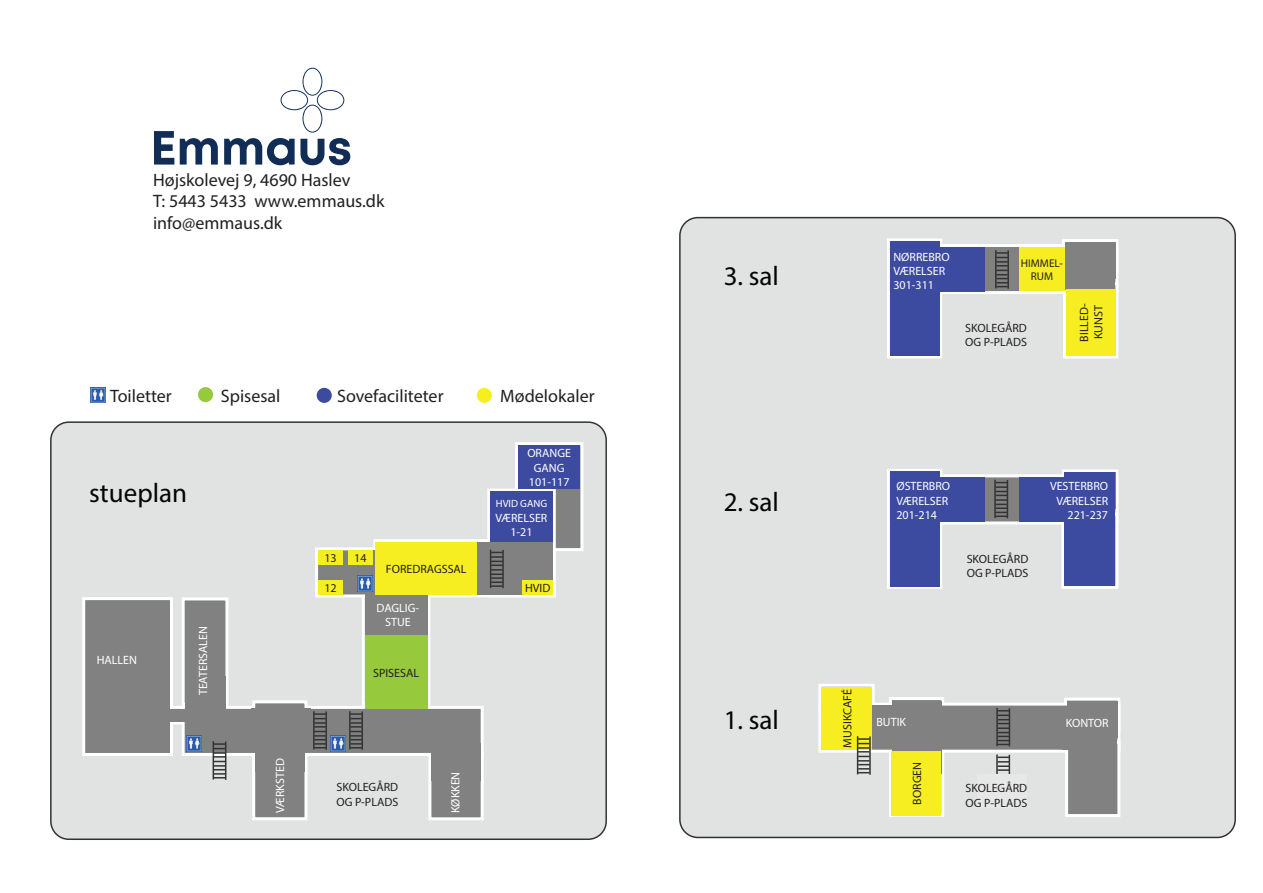
<style>
.page{position:relative;width:1263px;height:893px;background:#fff}
.page>*{position:absolute;margin:0;border:0;box-sizing:border-box;transform-origin:0 0}
.t1{font:27px "Myriad Pro";color:#040503}
.t2{font:18px/21.6px "Myriad Pro";color:#231f20}
.t3{font:12px/14.4px "Myriad Pro";color:#fff;text-align:center}
.t4{font:12px/14.4px "Myriad Pro";color:#231f20}
.t5{font:11.25px/13.5px "Myriad Pro";color:#231f20;text-align:center}
.t6{font:10.5px "Myriad Pro";color:#fff}
</style>
<div class="page">
<div style="left:680px;top:218px;width:555px;height:619px;background:#e1e2e2;border-radius:18px"></div>
<div style="left:51px;top:422px;width:555px;height:417px;background:#e1e2e2;border-radius:18px"></div>
<div style="left:50px;top:421px;width:557px;height:419px;border:2px solid #343334;border-radius:18px"></div>
<svg style="left:430px;top:594px;width:57px;height:3px"></svg>
<div style="left:252px;top:753px;width:55px;height:67px;background:#808180;border:3px solid #fff"></div>
<div style="left:428px;top:752px;width:56px;height:68px;background:#808180;border:3px solid #fff"></div>
<div style="left:82px;top:597px;width:91px;height:159px;background:#808180;border:3px solid #fff"></div>
<div style="left:182px;top:706px;width:302px;height:50px;background:#808180;border:3px solid #fff"></div>
<div style="left:182px;top:597px;width:46px;height:109px;background:#808180;border:3px solid #fff"></div>
<div style="left:185px;top:676px;width:40px;height:35px;background:#808180"></div>
<svg style="left:170px;top:706px;width:14px;height:18px"></svg>
<div style="left:160px;top:709px;width:49px;height:12px;background:#808180"></div>
<div style="left:252px;top:700px;width:55px;height:34px;background:#808180;border:3px solid #fff"></div>
<div style="left:251px;top:709px;width:60px;height:31px;background:#808180"></div>
<div style="left:255px;top:742px;width:49px;height:30px;background:#808180"></div>
<svg style="left:362px;top:594px;width:68px;height:112px"></svg>
<div style="left:315px;top:547px;width:60px;height:50px;background:#808180;border:3px solid #fff"></div>
<div style="left:365px;top:569px;width:62px;height:143px;background:#808180"></div>
<div style="left:373px;top:539px;width:179px;height:50px;background:#fff"></div>
<div style="left:431px;top:743px;width:50px;height:37px;background:#808180"></div>
<div style="left:358px;top:550px;width:33px;height:44px;background:#808180"></div>
<div style="left:515px;top:442px;width:68px;height:109px;background:#808180;border:3px solid #fff"></div>
<svg style="left:487px;top:489px;width:69px;height:108px"></svg>
<div style="left:376px;top:542px;width:177px;height:52px;background:#808180"></div>
<hr style="left:490px;top:550px;width:1px;height:38px;background:#343334">
<hr style="left:502px;top:550px;width:2px;height:38px;background:#343334">
<svg style="left:491px;top:552px;width:12px;height:35px"></svg>
<hr style="left:213px;top:741px;width:1px;height:38px;background:#343334">
<hr style="left:225px;top:741px;width:1px;height:39px;background:#343334">
<svg style="left:214px;top:743px;width:11px;height:35px"></svg>
<hr style="left:313px;top:711px;width:2px;height:38px;background:#343334">
<hr style="left:325px;top:711px;width:2px;height:39px;background:#343334">
<svg style="left:314px;top:713px;width:12px;height:35px"></svg>
<hr style="left:349px;top:711px;width:2px;height:38px;background:#343334">
<hr style="left:361px;top:711px;width:2px;height:39px;background:#343334">
<svg style="left:350px;top:713px;width:12px;height:35px"></svg>
<div style="left:365px;top:636px;width:62px;height:73px;background:#96c93c"></div>
<div style="left:375px;top:542px;width:102px;height:52px;background:#f7ee21"></div>
<div style="left:318px;top:580px;width:25px;height:14px;background:#f7ee21"></div>
<div style="left:318px;top:550px;width:25px;height:15px;background:#f7ee21"></div>
<div style="left:348px;top:550px;width:25px;height:15px;background:#f7ee21"></div>
<div style="left:523px;top:580px;width:30px;height:14px;background:#f7ee21"></div>
<img style="left:187px;top:736px;width:15px;height:15px">
<img style="left:330px;top:736px;width:16px;height:15px">
<img style="left:357px;top:576px;width:16px;height:15px">
<div style="left:490px;top:492px;width:63px;height:50px;background:#3c4a9f"></div>
<div style="left:518px;top:445px;width:62px;height:44px;background:#3c4a9f"></div>
<img style="left:90px;top:387px;width:16px;height:16px">
<div style="left:198px;top:387px;width:15px;height:15px;background:#96c93c;border-radius:50%"></div>
<div style="left:317px;top:388px;width:15px;height:15px;background:#3c4a9f;border-radius:50%"></div>
<div style="left:477px;top:388px;width:15px;height:15px;background:#f7ee21;border-radius:50%"></div>
<div style="left:889px;top:697px;width:55px;height:34px;background:#808180;border:3px solid #fff"></div>
<svg style="left:1064px;top:698px;width:56px;height:5px"></svg>
<svg style="left:889px;top:753px;width:55px;height:64px"></svg>
<div style="left:818px;top:703px;width:302px;height:50px;background:#808180;border:3px solid #fff"></div>
<hr style="left:996px;top:708px;width:2px;height:38px;background:#343334">
<hr style="left:1009px;top:708px;width:1px;height:38px;background:#343334">
<svg style="left:997px;top:710px;width:12px;height:35px"></svg>
<div style="left:1065px;top:741px;width:55px;height:76px;background:#808180;border:3px solid #fff"></div>
<div style="left:1067px;top:701px;width:50px;height:36px;background:#808180"></div>
<div style="left:1062px;top:711px;width:55px;height:39px;background:#808180"></div>
<div style="left:892px;top:702px;width:49px;height:33px;background:#808180"></div>
<div style="left:892px;top:737px;width:49px;height:37px;background:#808180"></div>
<hr style="left:996px;top:754px;width:2px;height:39px;background:#343334">
<hr style="left:1009px;top:755px;width:1px;height:38px;background:#343334">
<svg style="left:997px;top:756px;width:12px;height:18px"></svg>
<div style="left:977px;top:774px;width:50px;height:34px;background:#e6e7e6"></div>
<div style="left:892px;top:751px;width:49px;height:64px;background:#f7ee21"></div>
<svg style="left:818px;top:684px;width:57px;height:27px"></svg>
<div style="left:871px;top:706px;width:50px;height:20px;background:#808180"></div>
<div style="left:821px;top:687px;width:51px;height:63px;background:#f7ee21"></div>
<hr style="left:857px;top:736px;width:1px;height:38px;background:#343334">
<hr style="left:869px;top:736px;width:2px;height:39px;background:#343334">
<svg style="left:858px;top:738px;width:12px;height:35px"></svg>
<svg style="left:887px;top:469px;width:55px;height:5px"></svg>
<svg style="left:1062px;top:469px;width:56px;height:5px"></svg>
<svg style="left:887px;top:524px;width:55px;height:65px"></svg>
<div style="left:887px;top:474px;width:231px;height:50px;background:#808180;border:3px solid #fff"></div>
<hr style="left:994px;top:480px;width:2px;height:38px;background:#343334">
<hr style="left:1007px;top:480px;width:1px;height:38px;background:#343334">
<svg style="left:995px;top:482px;width:12px;height:35px"></svg>
<svg style="left:1061px;top:512px;width:57px;height:77px"></svg>
<div style="left:890px;top:472px;width:49px;height:115px;background:#3c4a9f"></div>
<div style="left:1064px;top:472px;width:51px;height:114px;background:#3c4a9f"></div>
<svg style="left:887px;top:238px;width:55px;height:6px"></svg>
<div style="left:1062px;top:239px;width:56px;height:34px;background:#fff"></div>
<svg style="left:887px;top:294px;width:55px;height:64px"></svg>
<div style="left:887px;top:244px;width:231px;height:50px;background:#808180;border:3px solid #fff"></div>
<hr style="left:995px;top:250px;width:1px;height:38px;background:#343334">
<hr style="left:1007px;top:250px;width:2px;height:39px;background:#343334">
<svg style="left:996px;top:252px;width:12px;height:35px"></svg>
<svg style="left:1063px;top:282px;width:55px;height:76px"></svg>
<div style="left:1060px;top:253px;width:55px;height:36px;background:#808180"></div>
<div style="left:1065px;top:242px;width:50px;height:37px;background:#808180"></div>
<div style="left:890px;top:242px;width:49px;height:114px;background:#3c4a9f"></div>
<div style="left:1066px;top:289px;width:49px;height:66px;background:#f7ee21"></div>
<svg style="left:154px;top:131px;width:20px;height:34px"></svg>
<svg style="left:180px;top:138px;width:38px;height:27px"></svg>
<svg style="left:224px;top:68px;width:126px;height:97px"></svg>
<div style="left:939px;top:477px;width:45px;height:44px;background:#3c4a9f"></div>
<div style="left:1019px;top:477px;width:45px;height:45px;background:#3c4a9f"></div>
<div style="left:939px;top:247px;width:45px;height:44px;background:#3c4a9f"></div>
<div style="left:1019px;top:247px;width:46px;height:44px;background:#f7ee21"></div>
<h2 class="t2" style="left:153px;top:169px;width:233px">Højskolevej 9, 4690 Haslev<br>T: 5443 5433 www.emmaus.dk info@emmaus.dk</h2>
<h2 class="t2" style="left:110px;top:385px;width:63px">Toiletter</h2>
<h2 class="t2" style="left:221px;top:385px;width:61px">Spisesal</h2>
<h2 class="t2" style="left:337px;top:385px;width:108px">Sovefaciliteter</h2>
<h2 class="t2" style="left:500px;top:385px;width:96px">Mødelokaler</h2>
<h1 class="t1" style="left:89px;top:477px;width:99px">stueplan</h1>
<p class="t3" style="left:97px;top:653px;width:42px">HALLEN</p>
<p class="t3" style="left:196px;top:695px;width:71px;rotate:-90deg">TEATERSALEN</p>
<p class="t4" style="left:324px;top:551px;width:14px">13</p>
<p class="t4" style="left:354px;top:551px;width:14px">14</p>
<p class="t4" style="left:324px;top:580px;width:14px">12</p>
<p class="t4" style="left:386px;top:561px;width:82px">FOREDRAGSSAL</p>
<p class="t3" style="left:377px;top:601px;width:44px">DAGLIG-<br>STUE</p>
<p class="t4" style="left:373px;top:665px;width:47px">SPISESAL</p>
<p class="t3" style="left:527px;top:446px;width:45px">ORANGE<br>GANG<br>101-117</p>
<p class="t6" style="left:496px;top:497px;width:53px">HVID GANG</p>
<p class="t3" style="left:496px;top:510px;width:53px">VÆRELSER<br>1-21</p>
<p class="t4" style="left:525px;top:580px;width:27px">HVID</p>
<h1 class="t1" style="left:724px;top:259px;width:57px">3. sal</h1>
<h1 class="t1" style="left:724px;top:486px;width:57px">2. sal</h1>
<p class="t3" style="left:893px;top:249px;width:58px;text-align:left">NØRREBRO<br>VÆRELSER<br>301-311</p>
<p class="t5" style="left:1021px;top:256px;width:43px">HIMMEL-<br>RUM</p>
<p class="t4" style="left:965px;top:321px;width:63px">SKOLEGÅRD<br>OG P-PLADS</p>
<p class="t4" style="left:1076px;top:342px;width:40px;rotate:-90deg">BILLED-<br>KUNST</p>
<p class="t3" style="left:896px;top:479px;width:55px;text-align:left">ØSTERBRO<br>VÆRELSER<br>201-214</p>
<p class="t3" style="left:1050px;top:479px;width:60px;text-align:right">VESTERBRO<br>VÆRELSER<br>221-237</p>
<p class="t4" style="left:967px;top:551px;width:63px">SKOLEGÅRD<br>OG P-PLADS</p>
<p class="t4" style="left:840px;top:748px;width:60px;rotate:-90deg">MUSIKCAFÉ</p>
<h1 class="t1" style="left:724px;top:703px;width:57px">1. sal</h1>
<p class="t3" style="left:876px;top:715px;width:31px">BUTIK</p>
<p class="t3" style="left:1066px;top:716px;width:44px">KONTOR</p>
<p class="t3" style="left:273px;top:813px;width:56px;rotate:-90deg">VÆRKSTED</p>
<p class="t4" style="left:910px;top:805px;width:44px;rotate:-90deg">BORGEN</p>
<p class="t3" style="left:448px;top:813px;width:43px;rotate:-90deg">KØKKEN</p>
<p class="t4" style="left:336px;top:780px;width:63px">SKOLEGÅRD<br>OG P-PLADS</p>
<p class="t4" style="left:965px;top:781px;width:63px">SKOLEGÅRD<br>OG P-PLADS</p>
</div>
